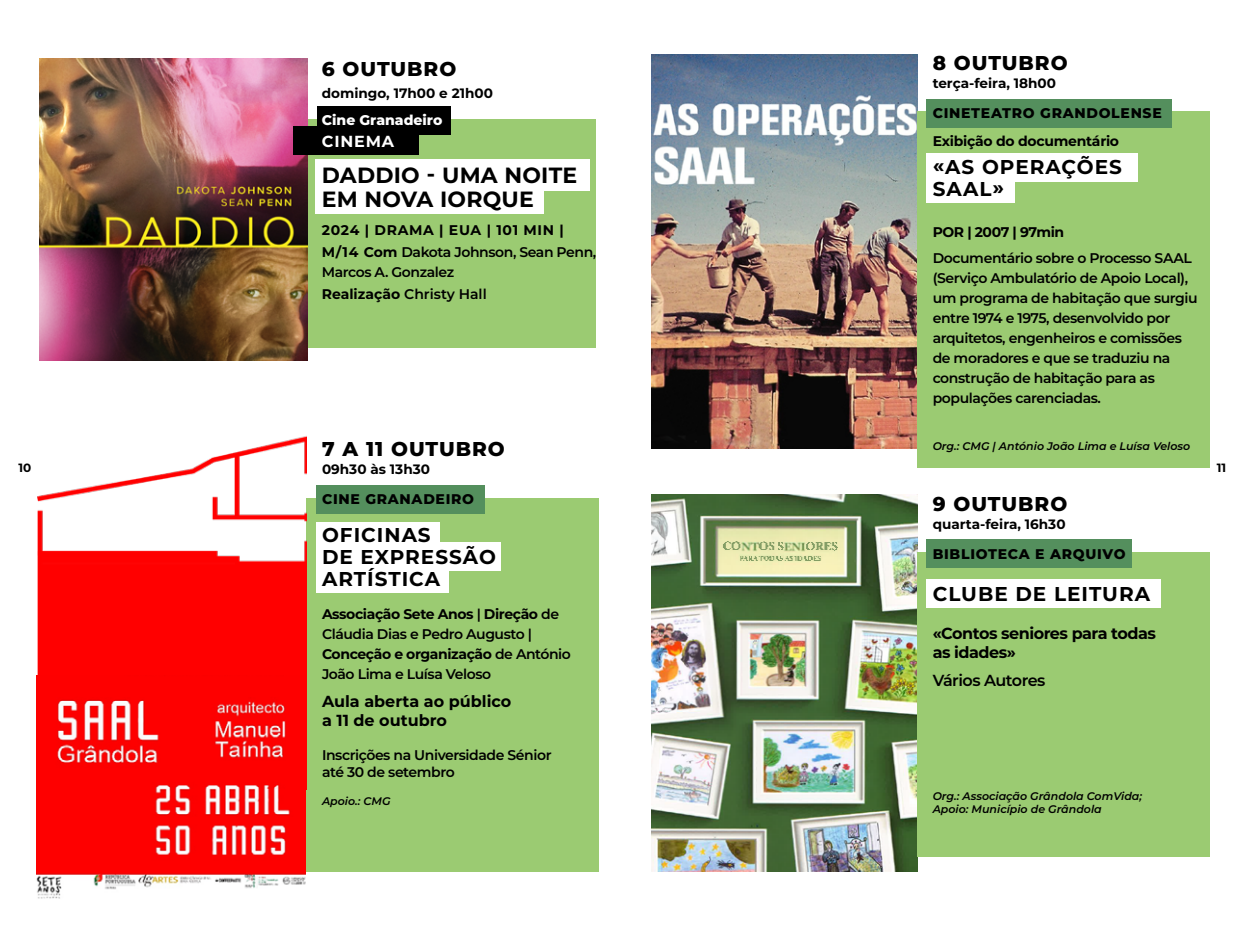
<style>
.page{position:relative;width:1248px;height:936px;background:#fff}
.page>*{position:absolute;margin:0;border:0;box-sizing:border-box;transform-origin:0 0}
.t1{font:700 22px/24px "Montserrat";letter-spacing:.01em;color:#000}
.t2{font:700 20px/22px "Montserrat";letter-spacing:.05em;color:#000}
.t3{font:800 20px "Montserrat";letter-spacing:.05em;color:#000}
.t4{font:700 16px/19.2px "Montserrat";letter-spacing:-.025em;color:#000}
.t5{font:700 16px/19.2px "Montserrat";color:#000}
.t6{font:600 16px "Montserrat";letter-spacing:-.03em;color:#000}
.t7{font:700 16px "Montserrat";letter-spacing:.05em;color:#fff}
.t8{font:600 14px/20px "Montserrat";letter-spacing:-.03em;color:#000}
.t9{font:800 14px "Montserrat";letter-spacing:.05em;color:#000101}
.t10{font:700 14px/22px "Montserrat";letter-spacing:.05em;color:#000}
.t11{font:700 14px "Montserrat";letter-spacing:-.02em;color:#000}
.t12{font:800 14px "Montserrat";color:#fff}
.t13{font:700 13.6px "Montserrat";color:#000101}
.t14{font:700 13.6px "Montserrat";color:#000}
.t15{font:700 12px "Montserrat";color:#000}
.t16{font:italic 600 11px/13.2px "Montserrat";color:#000}
.s1{font-weight:600}
.s2{font-weight:700}
</style>
<div class="page">
<div style="left:307px;top:119px;width:288px;height:229px;background:#9bcb72"></div>
<div style="left:317px;top:107px;width:133px;height:28px;background:#000"></div>
<img style="left:40px;top:58px;width:267px;height:303px">
<div style="left:293px;top:126px;width:125px;height:28px;background:#000"></div>
<div style="left:315px;top:159px;width:275px;height:55px;background:#fff"></div>
<div style="left:306px;top:498px;width:292px;height:373px;background:#9bcb72"></div>
<div style="left:316px;top:485px;width:168px;height:28px;background:#548f5d"></div>
<svg style="left:316px;top:522px;width:184px;height:71px"></svg>
<img style="left:37px;top:436px;width:269px;height:239px">
<img style="left:36px;top:675px;width:270px;height:223px">
<img style="left:651px;top:55px;width:266px;height:394px">
<div style="left:916px;top:112px;width:293px;height:356px;background:#9bcb72"></div>
<div style="left:926px;top:99px;width:245px;height:28px;background:#548f5d"></div>
<svg style="left:926px;top:153px;width:211px;height:50px"></svg>
<img style="left:651px;top:494px;width:266px;height:377px">
<img style="left:722px;top:541px;width:115px;height:19px">
<img style="left:749px;top:640px;width:9px;height:38px">
<div style="left:916px;top:552px;width:293px;height:304px;background:#9bcb72"></div>
<div style="left:926px;top:540px;width:206px;height:28px;background:#548f5d"></div>
<div style="left:926px;top:579px;width:234px;height:29px;background:#fff"></div>
<h2 class="t3" style="left:932px;top:48px;width:136px">8 OUTUBRO</h2>
<p class="t13" style="left:932px;top:73px;width:125px">terça-feira, 18h00</p>
<p class="t9" style="left:932px;top:103px;width:230px">CINETEATRO GRANDOLENSE</p>
<p class="t11" style="left:932px;top:131px;width:188px">Exibição do documentário</p>
<h2 class="t2" style="left:932px;top:155px;width:191px">«AS OPERAÇÕES<br>SAAL»</h2>
<p class="t11" style="left:932px;top:222px;width:133px">POR | 2007 | 97min</p>
<p class="t8" style="left:932px;top:247px;width:266px">Documentário sobre o Processo SAAL (Serviço Ambulatório de Apoio Local), um programa de habitação que surgiu entre 1974 e 1975, desenvolvido por arquitetos, engenheiros e comissões de moradores e que se traduziu na construção de habitação para as populações carenciadas.</p>
<p class="t16" style="left:932px;top:439px;width:259px">Org.: CMG | António João Lima e Luísa Veloso</p>
<h2 class="t3" style="left:322px;top:55px;width:136px">6 OUTUBRO</h2>
<p class="t14" style="left:322px;top:83px;width:173px">domingo, 17h00 e 21h00</p>
<p class="t12" style="left:322px;top:110px;width:122px">Cine Granadeiro</p>
<p class="t7" style="left:322px;top:130px;width:74px">CINEMA</p>
<h1 class="t1" style="left:322px;top:162px;width:257px">DADDIO - UMA NOITE<br>EM NOVA IORQUE</h1>
<p class="t10" style="left:322px;top:218px;width:276px">2024 | DRAMA | EUA | 101 MIN |<br>M/14 Com <span class="s1">Dakota Johnson, Sean Penn,</span></p>
<p class="t8" style="left:322px;top:260px;width:166px;line-height:22px">Marcos A. Gonzalez<br><span class="s2">Realização</span> Christy Hall</p>
<h2 class="t3" style="left:322px;top:434px;width:184px">7 A 11 OUTUBRO</h2>
<p class="t13" style="left:322px;top:459px;width:109px">09h30 às 13h30</p>
<p class="t9" style="left:322px;top:488px;width:153px">CINE GRANADEIRO</p>
<h2 class="t2" style="left:322px;top:523px;width:175px">OFICINAS<br>DE EXPRESSÃO<br>ARTÍSTICA</h2>
<p class="t8" style="left:322px;top:603px;width:250px"><span class="s2">Associação Sete Anos</span> | <span class="s2">Direção</span> de<br>Cláudia Dias e Pedro Augusto |<br><span class="s2">Conceção e organização</span> de António<br>João Lima e Luísa Veloso</p>
<p class="t5" style="left:322px;top:691px;width:191px">Aula aberta ao público a 11 de outubro</p>
<p class="t8" style="left:322px;top:746px;width:231px;line-height:16.8px">Inscrições na Universidade Sénior até 30 de setembro</p>
<p class="t16" style="left:322px;top:794px;width:70px">Apoio.: CMG</p>
<p class="t15" style="left:18px;top:458px;width:14px">10</p>
<p class="t15" style="left:1216px;top:458px;width:11px">11</p>
<h2 class="t3" style="left:932px;top:489px;width:136px">9 OUTUBRO</h2>
<p class="t13" style="left:932px;top:514px;width:134px">quarta-feira, 16h30</p>
<p class="t9" style="left:932px;top:543px;width:194px">BIBLIOTECA E ARQUIVO</p>
<h2 class="t2" style="left:932px;top:581px;width:219px">CLUBE DE LEITURA</h2>
<p class="t4" style="left:932px;top:623px;width:225px">«Contos seniores para todas as idades»</p>
<p class="t6" style="left:932px;top:669px;width:114px">Vários Autores</p>
<p class="t16" style="left:932px;top:788px;width:211px">Org.: Associação Grândola ComVida;<br>Apoio: Município de Grândola</p>
</div>
